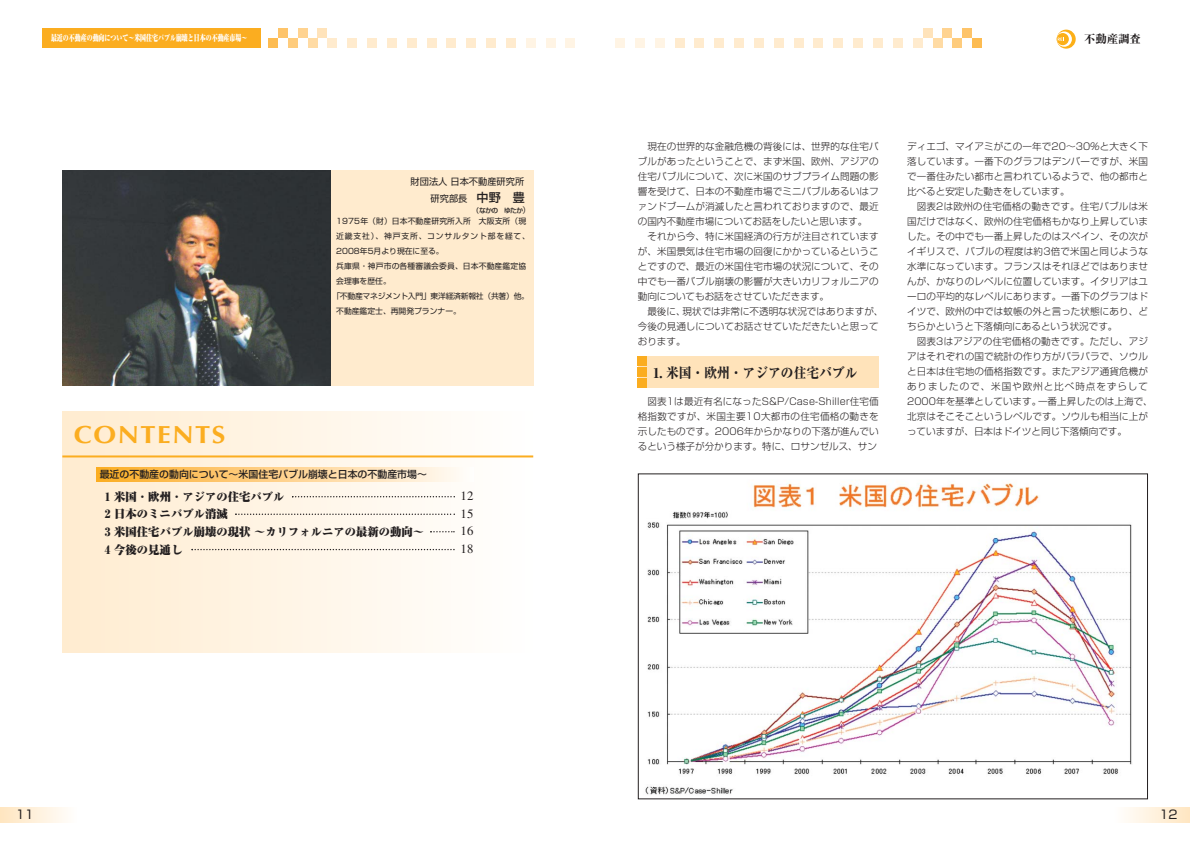
<style>
.page{position:relative;width:1190px;height:841px;background:#fff}
.page>*{position:absolute;margin:0;border:0;box-sizing:border-box;transform-origin:0 0}
.t1{font:700 24.8px "Optima";letter-spacing:.055em;color:#fbad20;scale:1.1 1}
.t2{font:800 14.2px "Ryumin";color:#231f20}
.t3{font:12.8px/17.7px "Times";color:#231f20;text-align:justify}
.t4{font:12px "Shin Go";color:#231f20}
.t5{font:900 11.3px/17.7px "Ryumin";color:#231f20}
.t6{font:800 11.3px "Ryumin";color:#231f20}
.t7{font:500 9.9px "Shin Go";color:#231f20}
.t8{font:300 9.6px/15px "Shin Go";letter-spacing:.005em;color:#231f20;text-align:justify}
.t9{font:9.2px/16.6px "Shin Go";color:#231f20}
.t10{font:900 8.5px "Ryumin";color:#fff;scale:.7 1}
.t11{font:7.8px "Shin Go";letter-spacing:.015em;color:#231f20}
.t12{font:7.8px "Shin Go";letter-spacing:-.03em;color:#231f20}
.t13{font:7.8px "Shin Go";letter-spacing:.105em;color:#231f20}
.t14{font:500 6.7px "Shin Go";letter-spacing:-.075em;color:#231f20}
.s1{font-weight:500;font-size:12.1px}
.s2{font-weight:400;font-size:7.8px}
</style>
<div class="page">
<div style="left:62px;top:411px;width:471px;height:241px;background:linear-gradient(to right,#ffebce,#fffefd)"></div>
<svg style="left:292px;top:496px;width:163px;height:1px"></svg>
<svg style="left:235px;top:514px;width:220px;height:1px"></svg>
<svg style="left:96px;top:468px;width:377px;height:14px;background:#fdd38f"></svg>
<hr style="left:62px;top:455px;width:471px;height:2px;background:#fbad20">
<svg style="left:430px;top:531px;width:25px;height:1px"></svg>
<svg style="left:191px;top:549px;width:264px;height:1px"></svg>
<div style="left:329px;top:170px;width:204px;height:216px;background:#ffebce"></div>
<img style="left:62px;top:170px;width:269px;height:216px">
<div style="left:638px;top:356px;width:241px;height:31px;background:#ffe3ba"></div>
<div style="left:638px;top:356px;width:9px;height:9px;background:#fbad20"></div>
<div style="left:638px;top:367px;width:9px;height:9px;background:#fbad20"></div>
<div style="left:638px;top:378px;width:9px;height:9px;background:#fbad20"></div>
<svg style="left:1126px;top:808px;width:64px;height:14px"></svg>
<div style="left:43px;top:28px;width:218px;height:20px;background:#fbad20"></div>
<div style="left:347px;top:38px;width:10px;height:10px;background:#ffebce"></div>
<svg style="left:1057px;top:30px;width:19px;height:19px"></svg>
<svg style="left:1057px;top:32px;width:15px;height:15px"></svg>
<svg style="left:1057px;top:33px;width:12px;height:12px"></svg>
<svg style="left:1058px;top:38px;width:6px;height:3px"></svg>
<div style="left:268px;top:38px;width:10px;height:10px;background:#fdbc52"></div>
<div style="left:278px;top:28px;width:10px;height:10px;background:#fec469"></div>
<div style="left:288px;top:38px;width:10px;height:10px;background:#fecc7d"></div>
<div style="left:298px;top:28px;width:10px;height:10px;background:#ffd390"></div>
<div style="left:308px;top:38px;width:9px;height:10px;background:#ffdba4"></div>
<div style="left:317px;top:28px;width:10px;height:10px;background:#ffe3ba"></div>
<div style="left:327px;top:38px;width:10px;height:10px;background:#ffebce"></div>
<div style="left:893px;top:38px;width:10px;height:10px;background:#ffebce"></div>
<div style="left:913px;top:38px;width:10px;height:10px;background:#ffebce"></div>
<div style="left:923px;top:28px;width:10px;height:10px;background:#ffe3ba"></div>
<div style="left:933px;top:38px;width:10px;height:10px;background:#ffdba4"></div>
<div style="left:943px;top:28px;width:9px;height:10px;background:#ffd390"></div>
<div style="left:952px;top:38px;width:10px;height:10px;background:#fecc7d"></div>
<div style="left:962px;top:28px;width:10px;height:10px;background:#fec469"></div>
<div style="left:972px;top:38px;width:10px;height:10px;background:#fdbc52"></div>
<div style="left:367px;top:38px;width:10px;height:10px;background:#ffebce"></div>
<div style="left:387px;top:38px;width:10px;height:10px;background:#ffebce"></div>
<div style="left:407px;top:38px;width:10px;height:10px;background:#ffebce"></div>
<div style="left:427px;top:38px;width:10px;height:10px;background:#ffebce"></div>
<div style="left:446px;top:38px;width:10px;height:10px;background:#ffebce"></div>
<div style="left:466px;top:38px;width:10px;height:10px;background:#ffebce"></div>
<div style="left:486px;top:38px;width:10px;height:10px;background:#ffebce"></div>
<div style="left:506px;top:38px;width:10px;height:10px;background:#ffebce"></div>
<div style="left:526px;top:38px;width:10px;height:10px;background:#fff4e4"></div>
<div style="left:546px;top:38px;width:10px;height:10px;background:#fff4e4"></div>
<div style="left:566px;top:38px;width:9px;height:10px;background:#fff4e4"></div>
<div style="left:873px;top:38px;width:10px;height:10px;background:#ffebce"></div>
<div style="left:853px;top:38px;width:10px;height:10px;background:#ffebce"></div>
<div style="left:833px;top:38px;width:10px;height:10px;background:#ffebce"></div>
<div style="left:814px;top:38px;width:9px;height:10px;background:#ffebce"></div>
<div style="left:794px;top:38px;width:10px;height:10px;background:#ffebce"></div>
<div style="left:774px;top:38px;width:10px;height:10px;background:#ffebce"></div>
<div style="left:754px;top:38px;width:10px;height:10px;background:#ffebce"></div>
<div style="left:734px;top:38px;width:10px;height:10px;background:#ffebce"></div>
<div style="left:714px;top:38px;width:10px;height:10px;background:#ffebce"></div>
<div style="left:694px;top:38px;width:10px;height:10px;background:#ffebce"></div>
<div style="left:675px;top:38px;width:10px;height:10px;background:#ffebce"></div>
<div style="left:655px;top:38px;width:10px;height:10px;background:#fff4e4"></div>
<div style="left:635px;top:38px;width:10px;height:10px;background:#fff4e4"></div>
<div style="left:615px;top:38px;width:10px;height:10px;background:#fff4e4"></div>
<svg style="left:0;top:808px;width:66px;height:14px"></svg>
<img style="left:645px;top:481px;width:487px;height:314px">
<div style="left:638px;top:473px;width:510px;height:326px;border:1px solid #231f20"></div>
<p class="t10" style="left:51px;top:35px;width:282px">最近の不動産の動向について～米国住宅バブル崩壊と日本の不動産市場～</p>
<p class="t6" style="left:1084px;top:35px;width:58px">不動産調査</p>
<p class="t9" style="left:431px;top:174px;width:108px;text-indent:-20px">財団法人日本不動産研究所<br>研究部長　<span class="s1">中野　豊　</span></p>
<p class="t14" style="left:472px;top:208px;width:60px">（なかの　ゆたか<span class="s2">）</span></p>
<p class="t11" style="left:336px;top:218px;width:191px">1975年（財）日本不動産研究所入所　大阪支所（現</p>
<p class="t13" style="left:336px;top:233px;width:195px">近畿支社）、神戸支所、コンサルタント部を経て、</p>
<p class="t11" style="left:336px;top:248px;width:109px">2008年5月より現在に至る。</p>
<p class="t11" style="left:336px;top:263px;width:191px">兵庫県・神戸市の各種審議会委員、日本不動産鑑定協</p>
<p class="t11" style="left:336px;top:278px;width:56px">会理事を歴任。</p>
<p class="t12" style="left:332px;top:293px;width:198px">「不動産マネジメント入門」東洋経済新報社（共著）他。</p>
<p class="t11" style="left:336px;top:308px;width:126px">不動産鑑定士、再開発プランナー。</p>
<h1 class="t1" style="left:74px;top:424px;width:139px">CONTENTS</h1>
<p class="t7" style="left:100px;top:471px;width:329px">最近の不動産の動向について～米国住宅バブル崩壊と日本の不動産市場～</p>
<p class="t5" style="left:105px;top:489px;width:321px">1 米国・欧州・アジアの住宅バブル<br>2 日本のミニバブル消滅<br>3 米国住宅バブル崩壊の現状～カリフォルニアの最新の動向～<br>4 今後の見通し</p>
<h3 class="t3" style="left:461px;top:488px;width:14px">12<br>15<br>16<br>18</h3>
<p class="t8" style="left:638px;top:140px;width:242px;text-indent:10px">現在の世界的な金融危機の背後には、世界的な住宅バブルがあったということで、まず米国、欧州、アジアの住宅バブルについて、次に米国のサブプライム問題の影響を受けて、日本の不動産市場でミニバブルあるいはファンドブームが消滅したと言われておりますので、最近の国内不動産市場についてお話をしたいと思います。</p>
<p class="t8" style="left:638px;top:230px;width:242px;text-indent:10px">それから今、特に米国経済の行方が注目されていますが、米国景気は住宅市場の回復にかかっているということですので、最近の米国住宅市場の状況について、その中でも一番バブル崩壊の影響が大きいカリフォルニアの動向についてもお話をさせていただきます。</p>
<p class="t8" style="left:638px;top:305px;width:247px;text-align:left;text-indent:10px">最後に、現状では非常に不透明な状況ではありますが、今後の見通しについてお話させていただきたいと思っております。</p>
<h2 class="t2" style="left:653px;top:367px;width:206px">1. 米国・欧州・アジアの住宅バブル</h2>
<p class="t8" style="left:638px;top:396px;width:242px;text-indent:10px">図表1は最近有名になったS&amp;P/Case-Shiller住宅価格指数ですが、米国主要10大都市の住宅価格の動きを示したものです。2006年からかなりの下落が進んでいるという様子が分かります。特に、ロサンゼルス、サン</p>
<p class="t8" style="left:907px;top:140px;width:242px">ディエゴ、マイアミがこの一年で20～30％と大きく下落しています。一番下のグラフはデンバーですが、米国で一番住みたい都市と言われているようで、他の都市と比べると安定した動きをしています。</p>
<p class="t8" style="left:907px;top:200px;width:242px;text-indent:10px">図表2は欧州の住宅価格の動きです。住宅バブルは米国だけではなく、欧州の住宅価格もかなり上昇していました。その中でも一番上昇したのはスペイン、その次がイギリスで、バブルの程度は約3倍で米国と同じような水準になっています。フランスはそれほどではありませんが、かなりのレベルに位置しています。イタリアはユーロの平均的なレベルにあります。一番下のグラフはドイツで、欧州の中では蚊帳の外と言った状態にあり、どちらかというと下落傾向にあるという状況です。</p>
<p class="t8" style="left:907px;top:336px;width:247px;text-align:left;text-indent:10px">図表3はアジアの住宅価格の動きです。ただし、アジアはそれぞれの国で統計の作り方がバラバラで、ソウルと日本は住宅地の価格指数です。またアジア通貨危機がありましたので、米国や欧州と比べ時点をずらして<br>2000年を基準としています。一番上昇したのは上海で、北京はそこそこというレベルです。ソウルも相当に上がっていますが、日本はドイツと同じ下落傾向です。</p>
<p class="t4" style="left:16px;top:810px;width:20px">11</p>
<p class="t4" style="left:1159px;top:810px;width:20px">12</p>
</div>
